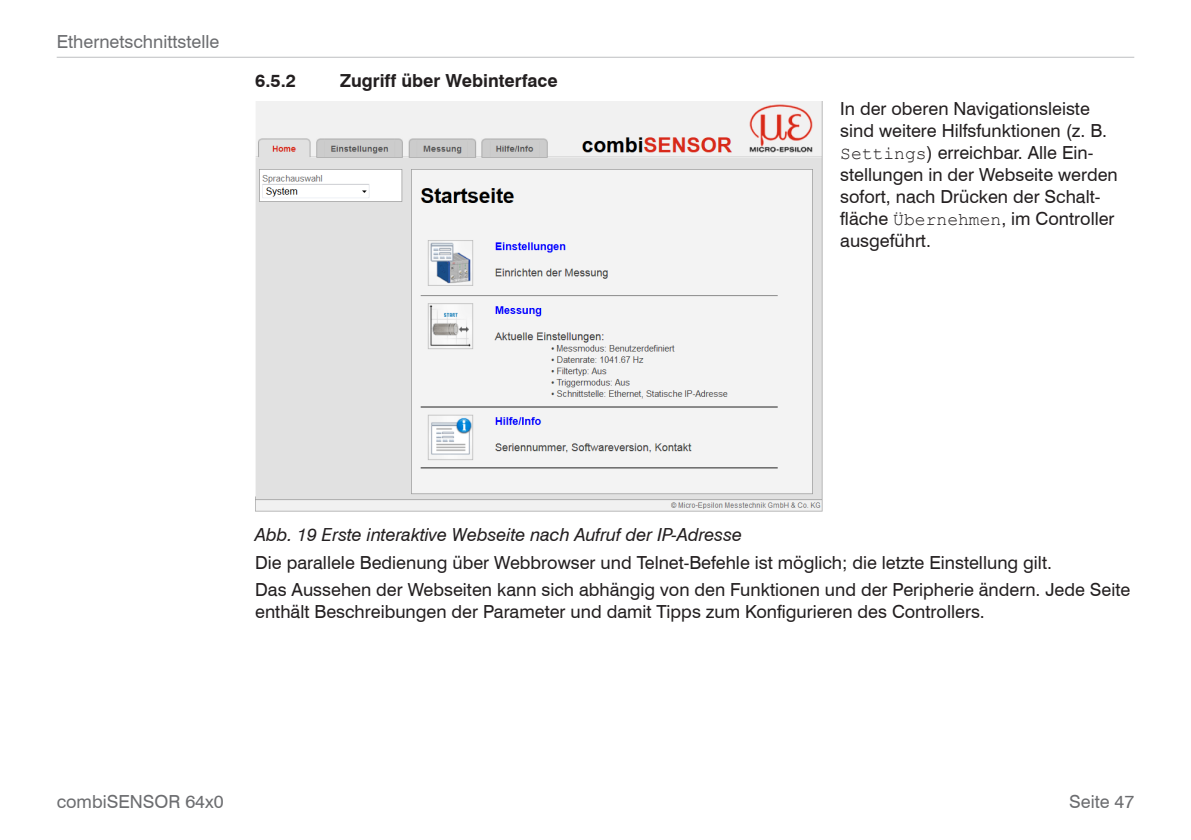
<style>
.page{position:relative;width:1191px;height:840px;background:#fff}
.page>*{position:absolute;margin:0;border:0;box-sizing:border-box;transform-origin:0 0}
.Fließtext{font:18px/22px "Swiss 721 BT";color:#231f20}
.t1{font:italic 18px "Swiss 721 BT";color:#231f20}
.t2{font:18px "Swiss 721 BT";color:#6c6d70}
.t3{font:700 18px "Swiss 721 BT";color:#231f20}
.s1{font-family:"Courier New"}
</style>
<div class="page">
<hr style="left:57px;top:57px;width:1077px;height:1px;background:#bebfc2">
<img style="left:255px;top:101px;width:567px;height:410px">
<p class="t2" style="left:57px;top:30px;width:164px">Ethernetschnittstelle</p>
<p class="t3" style="left:255px;top:70px;width:42px">6.5.2</p>
<p class="t3" style="left:340px;top:70px;width:219px">Zugriff über Webinterface</p>
<p class="Fließtext" style="left:840px;top:97px;width:279px">In der oberen Navigationsleiste sind weitere Hilfsfunktionen (z. B.<br><span class="s1">Settings</span>) erreichbar. Alle Ein&shy;stellungen in der Webseite werden sofort, nach Drücken der Schalt&shy;fläche <span class="s1">Übernehmen</span>, im Controller ausgeführt.</p>
<p class="t1" style="left:255px;top:523px;width:488px">Abb. 19 Erste interaktive Webseite nach Aufruf der IP-Adresse</p>
<p class="Fließtext" style="left:255px;top:550px;width:798px">Die parallele Bedienung über Webbrowser und Telnet-Befehle ist möglich; die letzte Einstellung gilt.</p>
<p class="Fließtext" style="left:255px;top:578px;width:876px">Das Aussehen der Webseiten kann sich abhängig von den Funktionen und der Peripherie ändern. Jede Seite enthält Beschreibungen der Parameter und damit Tipps zum Konfigurieren des Controllers.</p>
<p class="t2" style="left:57px;top:790px;width:168px">combiSENSOR 64x0</p>
<p class="t2" style="left:1069px;top:790px;width:67px">Seite 47</p>
</div>
